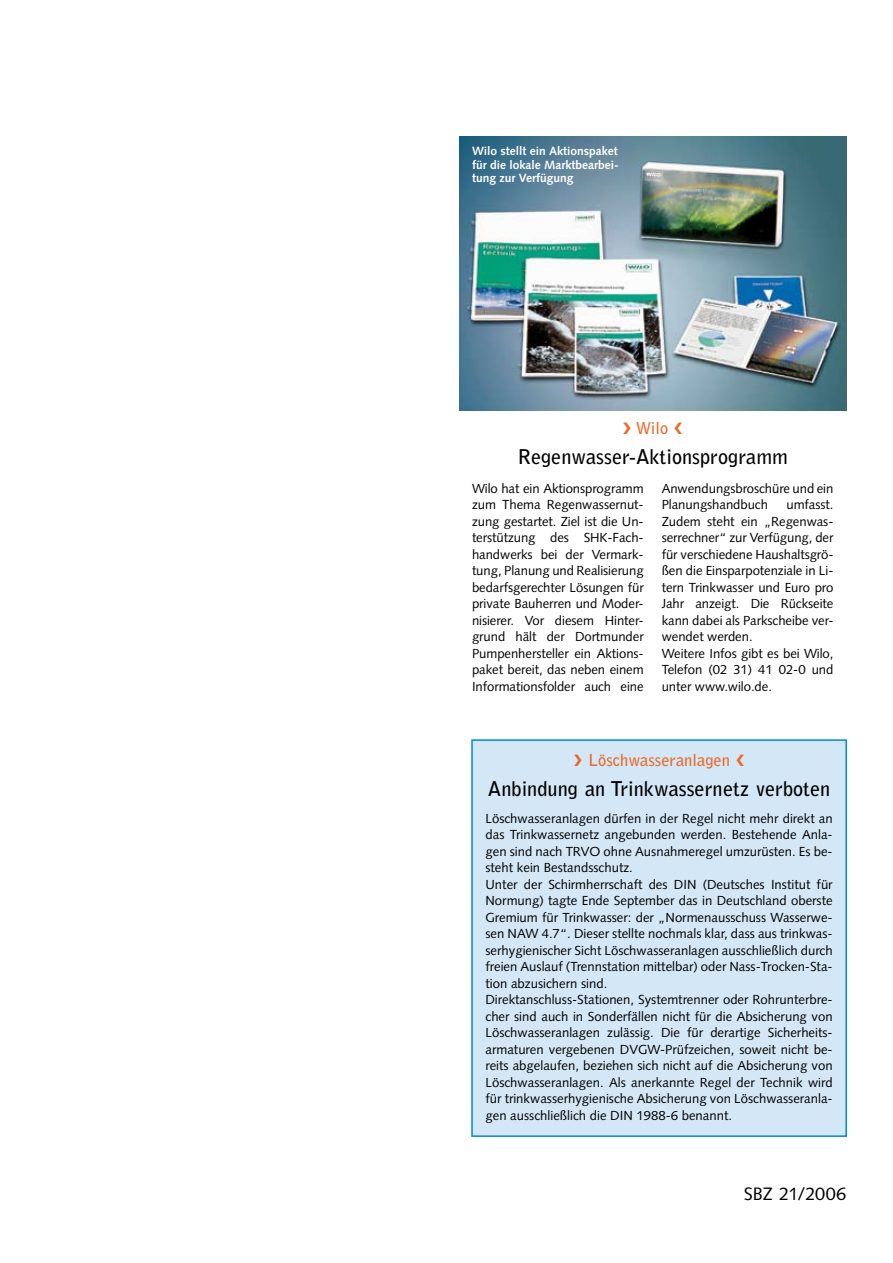
<style>
.page{position:relative;width:893px;height:1263px;background:#fff}
.page>*{position:absolute;margin:0;border:0;box-sizing:border-box;transform-origin:0 0}
.t1{font:700 20.25px "Bell Gothic Std";color:#000}
.t2{font:18px "Syntax LT Std";letter-spacing:-.005em;color:#000}
.t3{font:700 16.5px "Bell Gothic Std";color:#eb6a28}
.t4{font:13.2px/16.5px "Syntax LT Std";color:#000}
.t5{font:700 12px/13.5px "Syntax LT Std";color:#fff;text-align:justify}
</style>
<div class="page">
<img style="left:459px;top:136px;width:387px;height:274px">
<div style="left:472px;top:740px;width:374px;height:396px;background:#d4e7f6"></div>
<div style="left:471px;top:739px;width:376px;height:398px;border:2px solid #008bd0"></div>
<p class="t5" style="left:472px;top:144px;width:148px">Wilo stellt ein Aktionspaket für die lokale Marktbearbei&shy;tung zur Verfügung</p>
<p class="t3" style="left:623px;top:418px;width:61px">❯ Wilo ❮</p>
<h1 class="t1" style="left:518px;top:444px;width:272px">Regenwasser-Aktionsprogramm</h1>
<p class="t4" style="left:472px;top:480px;width:173px;text-align:justify">Wilo hat ein Aktionsprogramm zum Thema Regenwassernut&shy;zung gestartet. Ziel ist die Un&shy;terstützung des SHK-Fach&shy;handwerks bei der Vermark&shy;tung, Planung und Realisierung bedarfsgerechter Lösungen für private Bauherren und Moder&shy;nisierer. Vor diesem Hinter&shy;grund hält der Dortmunder Pumpenhersteller ein Aktions&shy;paket bereit, das neben einem Informationsfolder auch eine</p>
<p class="t4" style="left:662px;top:480px;width:173px">Anwendungsbroschüre und ein<br>Planungshandbuch</p>
<p class="t4" style="left:662px;top:496px;width:173px;text-indent:125px">umfasst.<br>Zudem steht ein „Regenwas&shy;serrechner“ zur Verfügung, der für verschiedene Haushaltsgrö&shy;ßen die Einsparpotenziale in Li&shy;tern Trinkwasser und Euro pro<br>Jahr anzeigt. Die Rückseite kann dabei als Parkscheibe ver&shy;wendet werden.<br>Weitere Infos gibt es bei Wilo,<br>Telefon (02 31) 41 02-0 und unter www.wilo.de.</p>
<p class="t3" style="left:574px;top:750px;width:172px">❯ Löschwasseranlagen ❮</p>
<h1 class="t1" style="left:488px;top:776px;width:344px">Anbindung an Trinkwassernetz verboten</h1>
<p class="t4" style="left:485px;top:810px;width:349px">Löschwasseranlagen dürfen in der Regel nicht mehr direkt an das Trinkwassernetz angebunden werden. Bestehende Anla&shy;gen sind nach TRVO ohne Ausnahmeregel umzurüsten. Es be&shy;steht kein Bestandsschutz.<br>Unter der Schirmherrschaft des DIN (Deutsches Institut für Normung) tagte Ende September das in Deutschland oberste Gremium für Trinkwasser: der „Normenausschuss Wasserwe&shy;sen NAW 4.7“. Dieser stellte nochmals klar, dass aus trinkwas&shy;serhygienischer Sicht Löschwasseranlagen ausschließlich durch freien Auslauf (Trennstation mittelbar) oder Nass-Trocken-Sta&shy;tion abzusichern sind.<br>Direktanschluss-Stationen, Systemtrenner oder Rohrunterbre&shy;cher sind auch in Sonderfällen nicht für die Absicherung von Löschwasseranlagen zulässig. Die für derartige Sicherheits&shy;armaturen vergebenen DVGW-Prüfzeichen, soweit nicht be&shy;reits abgelaufen, beziehen sich nicht auf die Absicherung von Löschwasseranlagen. Als anerkannte Regel der Technik wird für trinkwasserhygienische Absicherung von Löschwasseranla&shy;gen ausschließlich die DIN 1988-6 benannt.</p>
<h2 class="t2" style="left:744px;top:1183px;width:104px">SBZ 21/2006</h2>
</div>
